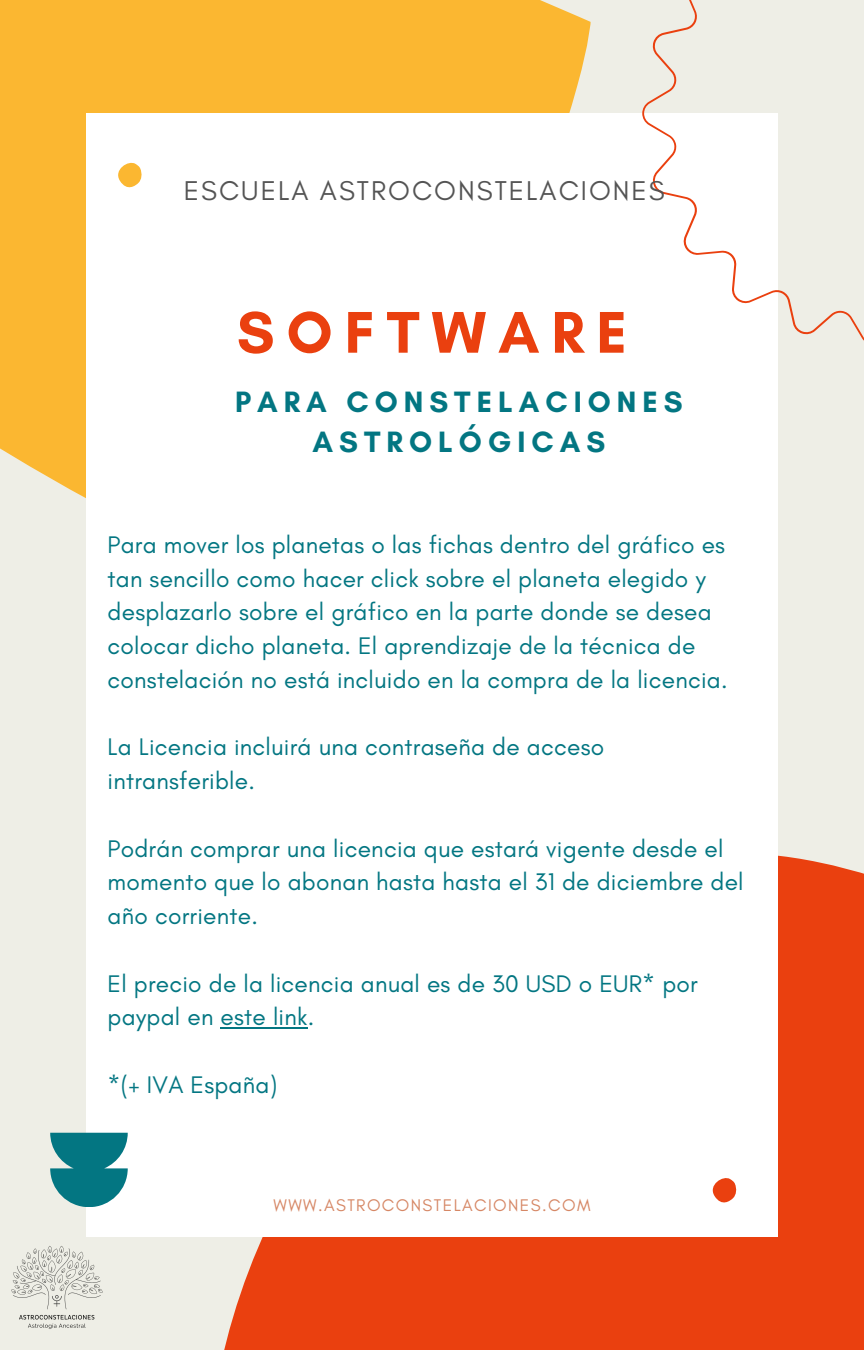
<style>
.page{position:relative;width:864px;height:1350px;background:#eeeee6}
.page>*{position:absolute;margin:0;border:0;box-sizing:border-box;transform-origin:0 0}
.t1{font:700 59.85px "Glacial Indifference";letter-spacing:.2em;color:#ea400f}
.t2{font:700 29.93px/40.5px "Glacial Indifference";letter-spacing:.2em;color:#037682;text-align:center}
.t3{font:27.68px "Glacial Indifference";letter-spacing:.075em;color:#545454}
.t4{font:24.53px/33.8px "Glacial Indifference";letter-spacing:.01em;color:#037682}
.t5{font:17.1px "Glacial Indifference";letter-spacing:.08em;color:#d68765}
</style>
<div class="page">
<div style="left:224px;top:855px;width:640px;height:495px;background:#ea400f"></div>
<div style="left:0;top:0;width:591px;height:498px;background:#fbb731"></div>
<div style="left:86px;top:113px;width:692px;height:1124px;background:#fff"></div>
<svg style="left:642px;top:0;width:222px;height:341px"></svg>
<svg style="left:50px;top:1133px;width:78px;height:74px"></svg>
<svg style="left:118px;top:162px;width:24px;height:26px"></svg>
<svg style="left:712px;top:1178px;width:25px;height:25px"></svg>
<img style="left:11px;top:1246px;width:92px;height:83px">
<hr style="left:221px;top:1027px;width:87px;height:2px;background:#037682">
<h4 class="t3" style="left:184px;top:174px;width:482px">ESCUELA ASTROCONSTELACIONES</h4>
<p class="t1" style="left:237px;top:296px;width:392px">SOFTWARE</p>
<h4 class="t2" style="left:235px;top:381px;width:449px">PARA CONSTELACIONES<br>ASTROLÓGICAS</h4>
<p class="t4" style="left:108px;top:528px;width:622px">Para mover los planetas o las fichas dentro del gráfico es tan sencillo como hacer click sobre el planeta elegido y desplazarlo sobre el gráfico en la parte donde se desea colocar dicho planeta. El aprendizaje de la técnica de constelación no está incluido en la compra de la licencia.</p>
<h3 class="t4" style="left:108px;top:730px;width:498px">La Licencia incluirá una contraseña de acceso intransferible.</h3>
<h1 class="t4" style="left:108px;top:831px;width:638px">Podrán comprar una licencia que estará vigente desde el momento que lo abonan hasta hasta el 31 de diciembre del año corriente.</h1>
<h2 class="t4" style="left:108px;top:966px;width:592px">El precio de la licencia anual es de 30 USD o EUR* por paypal en este link.</h2>
<h4 class="t4" style="left:108px;top:1068px;width:171px">*(+ IVA España)</h4>
<h4 class="t5" style="left:274px;top:1195px;width:318px">WWW.ASTROCONSTELACIONES.COM</h4>
</div>
